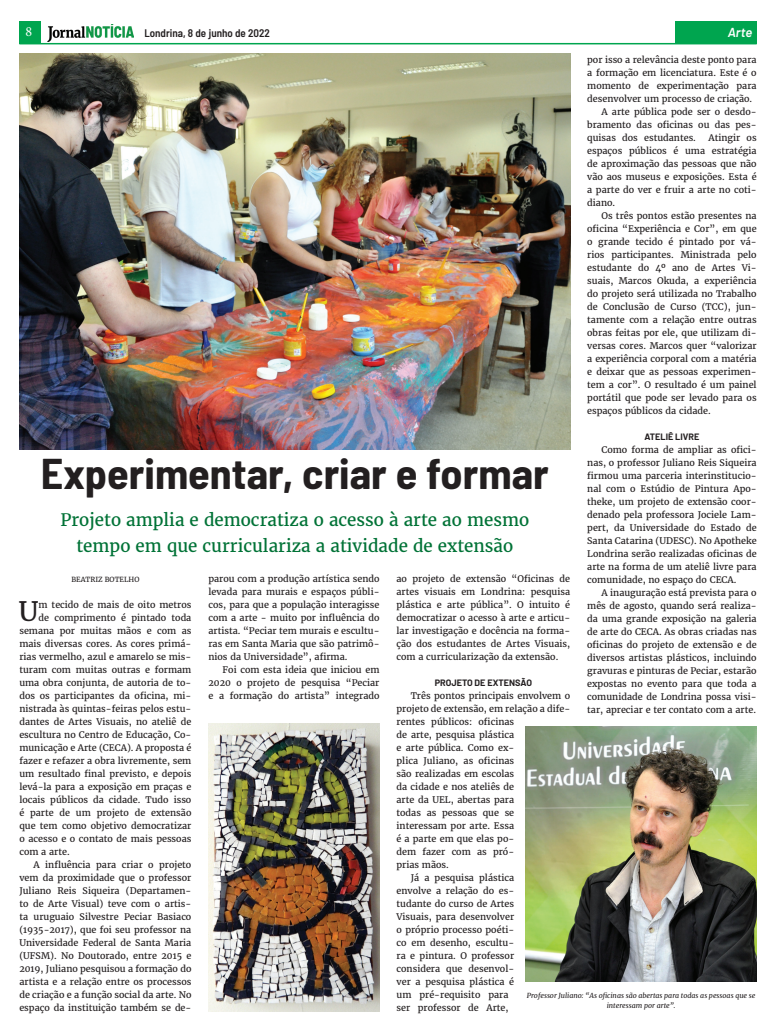
<style>
.page{position:relative;width:777px;height:1035px;background:#fff}
.page>*{position:absolute;margin:0;border:0;box-sizing:border-box;transform-origin:0 0}
.t1{font:700 semi-condensed 42px "Barlow";color:#231f20;scale:1.05 1}
.t2{font:26.5px "Merriweather";color:#231f20}
.t3{font:17px/26px "Merriweather";color:#007236;text-align:center}
.t4{font:14px "Minion Pro";color:#fff}
.t5{font:italic 600 13px "Barlow";color:#fff}
.t6{font:600 semi-condensed 11px "Barlow";color:#231f20}
.t7{font:9px/13px "Merriweather";color:#231f20;text-align:justify}
.t8{font:700 9px "Barlow";color:#231f20}
.t9{font:italic 7px/10px "Merriweather";color:#231f20;text-align:center}
.t10{font:7px "Merriweather";color:#231f20}
</style>
<div class="page">
<div style="left:675px;top:21px;width:81px;height:23px;background:#00a54f"></div>
<img style="left:47px;top:24px;width:87px;height:17px">
<div style="left:19px;top:21px;width:22px;height:23px;background:#00a54f"></div>
<hr style="left:19px;top:43px;width:737px;height:1px;background:#00a54f">
<img style="left:19px;top:53px;width:551px;height:396px">
<img style="left:208px;top:723px;width:171px;height:289px">
<img style="left:525px;top:726px;width:231px;height:256px">
<h3 class="t4" style="left:25px;top:22px;width:8px">8</h3>
<p class="t6" style="left:144px;top:25px;width:127px">Londrina, 8 de junho de 2022</p>
<h3 class="t5" style="left:727px;top:23px;width:26px">Arte</h3>
<p class="t7" style="left:587px;top:53px;width:171px">por isso a relevância deste ponto para</p>
<p class="t7" style="left:587px;top:66px;width:171px">a formação em licenciatura. Este é o</p>
<p class="t7" style="left:587px;top:79px;width:171px">momento de experimentação para</p>
<p class="t7" style="left:587px;top:92px;width:166px">desenvolver um processo de criação.</p>
<p class="t7" style="left:601px;top:105px;width:157px">A arte pública pode ser o desdo-</p>
<p class="t7" style="left:587px;top:118px;width:171px">bramento das oficinas ou das pes-</p>
<p class="t7" style="left:587px;top:131px;width:110px">quisas dos estudantes.</p>
<p class="t7" style="left:587px;top:131px;width:171px;text-indent:121px">Atingir os espaços públicos é uma estratégia de aproximação das pessoas que não vão aos museus e exposições. Esta é a parte do ver e fruir a arte no coti&shy;diano.</p>
<p class="t7" style="left:587px;top:209px;width:171px;text-indent:14px">Os três pontos estão presentes na oficina “Experiência e Cor”, em que o grande tecido é pintado por vá&shy;rios participantes. Ministrada pelo estudante do 4º ano de Artes Vi&shy;suais, Marcos Okuda, a experiência do projeto será utilizada no Trabalho de Conclusão de Curso (TCC), jun&shy;tamente com a relação entre outras obras feitas por ele, que utilizam di&shy;versas cores. Marcos quer “valorizar a experiência corporal com a matéria e deixar que as pessoas experimen&shy;tem a cor”. O resultado é um painel portátil que pode ser levado para os espaços públicos da cidade.</p>
<p class="t8" style="left:644px;top:430px;width:56px">ATELIÊ LIVRE</p>
<p class="t7" style="left:587px;top:443px;width:171px;text-indent:14px">Como forma de ampliar as ofici&shy;nas, o professor Juliano Reis Siqueira firmou uma parceria interinstitucio&shy;nal com o Estúdio de Pintura Apo&shy;theke, um projeto de extensão coor&shy;denado pela professora Jociele Lam&shy;pert, da Universidade do Estado de Santa Catarina (UDESC). No Apotheke Londrina serão realizadas oficinas de arte na forma de um ateliê livre para comunidade, no espaço do CECA.</p>
<p class="t7" style="left:587px;top:586px;width:171px;text-indent:14px">A inauguração está prevista para o mês de agosto, quando será realiza&shy;da uma grande exposição na galeria de arte do CECA. As obras criadas nas oficinas do projeto de extensão e de diversos artistas plásticos, incluindo gravuras e pinturas de Peciar, estarão expostas no evento para que toda a comunidade de Londrina possa visi&shy;tar, apreciar e ter contato com a arte.</p>
<h1 class="t1" style="left:41px;top:444px;width:485px">Experimentar, criar e formar</h1>
<h3 class="t3" style="left:60px;top:507px;width:470px">Projeto amplia e democratiza o acesso à arte ao mesmo tempo em que curriculariza a atividade de extensão</h3>
<p class="t7" style="left:208px;top:572px;width:173px">parou com a produção artística sendo levada para murais e espaços públi&shy;cos, para que a população interagisse com a arte - muito por influência do artista. “Peciar tem murais e escultu&shy;ras em Santa Maria que são patrimô&shy;nios da Universidade”, afirma.</p>
<p class="t7" style="left:208px;top:663px;width:173px;text-indent:14px">Foi com esta ideia que iniciou em 2020 o projeto de pesquisa “Peciar e a formação do artista” integrado</p>
<p class="t7" style="left:396px;top:572px;width:175px">ao projeto de extensão “Oficinas de artes visuais em Londrina: pesquisa plástica e arte pública”. O intuito é democratizar o acesso à arte e articu&shy;lar investigação e docência na forma&shy;ção dos estudantes de Artes Visuais, com a curricularização da extensão.</p>
<p class="t8" style="left:435px;top:676px;width:99px">PROJETO DE EXTENSÃO</p>
<p class="t7" style="left:411px;top:689px;width:161px">Três pontos principais envolvem o</p>
<p class="t7" style="left:396px;top:702px;width:175px">projeto de extensão, em relação a dife-</p>
<p class="t7" style="left:396px;top:715px;width:119px">rentes públicos: oficinas</p>
<p class="t7" style="left:396px;top:728px;width:119px">de arte, pesquisa plástica</p>
<p class="t7" style="left:396px;top:741px;width:119px">e arte pública. Como ex-</p>
<p class="t7" style="left:396px;top:754px;width:119px">plica Juliano, as oficinas</p>
<p class="t7" style="left:396px;top:767px;width:119px">são realizadas em escolas</p>
<p class="t7" style="left:396px;top:780px;width:119px">da cidade e nos ateliês de</p>
<p class="t7" style="left:396px;top:793px;width:119px">arte da UEL, abertas para</p>
<p class="t7" style="left:396px;top:806px;width:119px">todas as pessoas que se</p>
<p class="t7" style="left:396px;top:819px;width:119px">interessam por arte. Essa</p>
<p class="t7" style="left:396px;top:832px;width:119px">é a parte em que elas po-</p>
<p class="t7" style="left:396px;top:845px;width:119px">dem fazer com as pró-</p>
<p class="t7" style="left:396px;top:858px;width:54px">prias mãos.</p>
<p class="t7" style="left:411px;top:871px;width:105px">Já a pesquisa plástica</p>
<p class="t7" style="left:396px;top:884px;width:119px">envolve a relação do es-</p>
<p class="t7" style="left:396px;top:897px;width:119px">tudante do curso de Artes</p>
<p class="t7" style="left:396px;top:910px;width:119px">Visuais, para desenvolver</p>
<p class="t7" style="left:396px;top:923px;width:119px">o próprio processo poéti-</p>
<p class="t7" style="left:396px;top:936px;width:119px">co em desenho, escultu-</p>
<p class="t7" style="left:396px;top:949px;width:119px">ra e pintura. O professor</p>
<p class="t7" style="left:396px;top:962px;width:119px">considera que desenvol-</p>
<p class="t7" style="left:396px;top:975px;width:119px">ver a pesquisa plástica é</p>
<p class="t7" style="left:396px;top:988px;width:113px">um pré-requisito para</p>
<p class="t7" style="left:396px;top:1001px;width:113px">ser professor de Arte,</p>
<p class="t10" style="left:71px;top:575px;width:70px">BEATRIZ BOTELHO</p>
<h2 class="t2" style="left:19px;top:594px;width:21px">U</h2>
<p class="t7" style="left:39px;top:598px;width:154px">m tecido de mais de oito metros</p>
<p class="t7" style="left:39px;top:611px;width:154px">de comprimento é pintado toda</p>
<p class="t7" style="left:19px;top:624px;width:173px">semana por muitas mãos e com as</p>
<p class="t7" style="left:19px;top:637px;width:173px">mais diversas cores. As cores primá-</p>
<p class="t7" style="left:19px;top:650px;width:173px">rias vermelho, azul e amarelo se mis-</p>
<p class="t7" style="left:19px;top:663px;width:173px">turam com muitas outras e formam</p>
<p class="t7" style="left:19px;top:676px;width:173px">uma obra conjunta, de autoria de to-</p>
<p class="t7" style="left:19px;top:689px;width:173px">dos os participantes da oficina, mi-</p>
<p class="t7" style="left:19px;top:702px;width:173px">nistrada às quintas-feiras pelos estu-</p>
<p class="t7" style="left:19px;top:715px;width:173px">dantes de Artes Visuais, no ateliê de</p>
<p class="t7" style="left:19px;top:728px;width:173px">escultura no Centro de Educação, Co-</p>
<p class="t7" style="left:19px;top:741px;width:173px">municação e Arte (CECA). A proposta é</p>
<p class="t7" style="left:19px;top:754px;width:173px">fazer e refazer a obra livremente, sem</p>
<p class="t7" style="left:19px;top:767px;width:173px">um resultado final previsto, e depois</p>
<p class="t7" style="left:19px;top:780px;width:173px">levá-la para a exposição em praças e</p>
<p class="t7" style="left:19px;top:793px;width:173px">locais públicos da cidade. Tudo isso</p>
<p class="t7" style="left:19px;top:806px;width:173px">é parte de um projeto de extensão</p>
<p class="t7" style="left:19px;top:819px;width:173px">que tem como objetivo democratizar</p>
<p class="t7" style="left:19px;top:832px;width:173px">o acesso e o contato de mais pessoas</p>
<p class="t7" style="left:19px;top:845px;width:52px">com a arte.</p>
<p class="t7" style="left:34px;top:858px;width:159px">A influência para criar o projeto</p>
<p class="t7" style="left:19px;top:871px;width:173px">vem da proximidade que o professor</p>
<p class="t7" style="left:19px;top:884px;width:173px">Juliano Reis Siqueira (Departamen-</p>
<p class="t7" style="left:19px;top:897px;width:173px">to de Arte Visual) teve com o artis-</p>
<p class="t7" style="left:19px;top:910px;width:173px">ta uruguaio Silvestre Peciar Basiaco</p>
<p class="t7" style="left:19px;top:923px;width:173px">(1935-2017), que foi seu professor na</p>
<p class="t7" style="left:19px;top:936px;width:173px">Universidade Federal de Santa Maria</p>
<p class="t7" style="left:19px;top:949px;width:173px">(UFSM). No Doutorado, entre 2015 e</p>
<p class="t7" style="left:19px;top:962px;width:173px">2019, Juliano pesquisou a formação do</p>
<p class="t7" style="left:19px;top:975px;width:173px">artista e a relação entre os processos</p>
<p class="t7" style="left:19px;top:988px;width:173px">de criação e a função social da arte. No</p>
<p class="t7" style="left:19px;top:1001px;width:173px">espaço da instituição também se de-</p>
<p class="t9" style="left:527px;top:990px;width:230px">Professor Juliano: “As oficinas são abertas para todas as pessoas que se interessam por arte”.</p>
</div>
